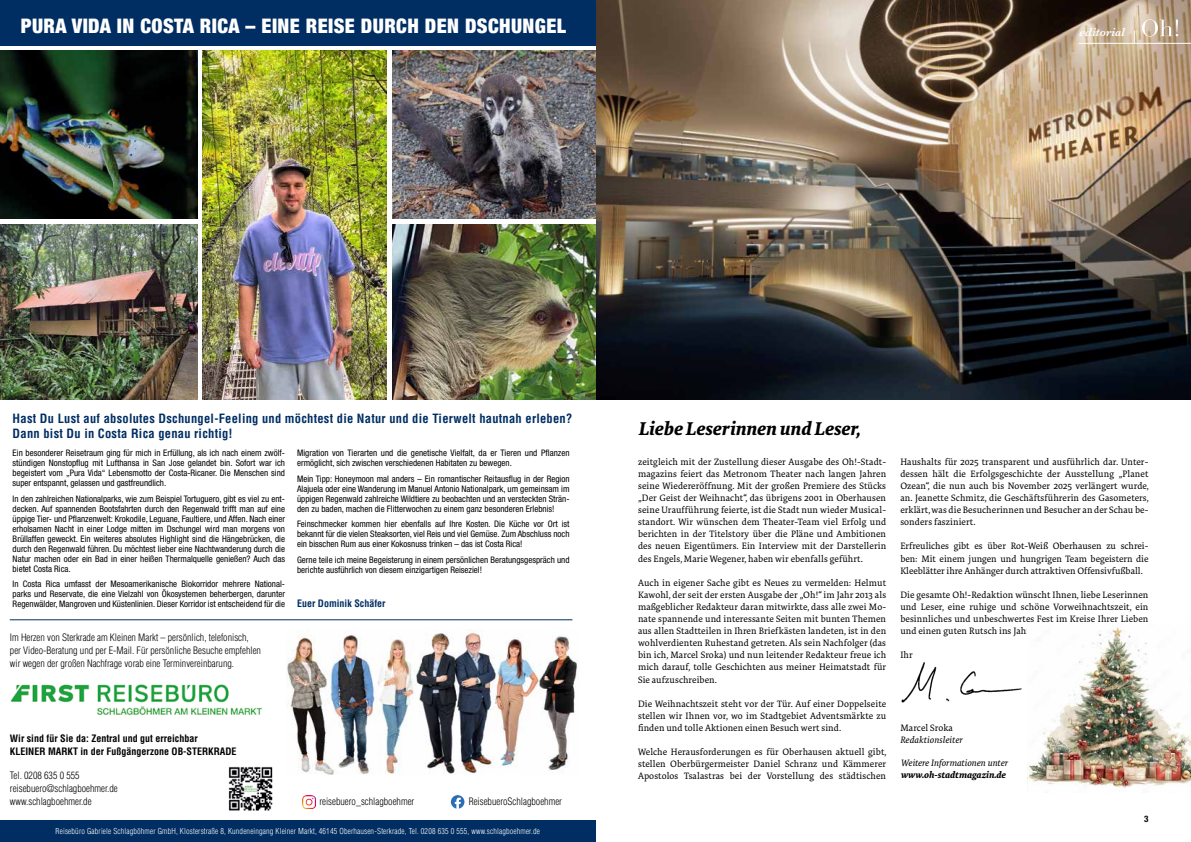
<style>
.page{position:relative;width:1191px;height:842px;background:#fff}
.page>*{position:absolute;margin:0;border:0;box-sizing:border-box;transform-origin:0 0}
.t1{font:900 condensed 20px "Helvetica Neue";letter-spacing:.02em;color:#fff}
.t2{font:italic 700 19px "Tundra Pro";color:#000}
.t3{font:700 condensed 12.5px/15px "Helvetica";letter-spacing:.02em;color:#002e63}
.t4{font:italic 600 12px "Baskerville";color:#fff}
.t5{font:300 condensed 10px/13px "Helvetica";color:#000}
.t6{font:700 condensed 10px/13px "Helvetica";color:#000}
.t7{font:700 condensed 10px "Helvetica";color:#002e63}
.t8{font:9.5px/12.1px "Tundra Pro";letter-spacing:.01em;color:#000;text-align:justify}
.t9{font:italic 9.5px "Tundra Pro";color:#000}
.t10{font:italic 700 9.5px "Tundra Pro";color:#000}
.t11{font:condensed 9px/10px "Helvetica Neue LT Std";color:#000;text-align:justify}
.t12{font:700 condensed 9px "Helvetica Neue";color:#000}
.t13{font:300 condensed 8px "Helvetica";letter-spacing:.02em;color:#fff}
</style>
<div class="page">
<img style="left:595px;top:0;width:596px;height:400px">
<img style="left:901px;top:662px;width:121px;height:41px">
<img style="left:1027px;top:626px;width:164px;height:162px">
<svg style="left:1134px;top:31px;width:1px;height:12px"></svg>
<hr style="left:1079px;top:43px;width:112px;height:1px;background:#fff">
<svg style="left:1141px;top:19px;width:37px;height:17px"></svg>
<div style="left:0;top:821px;width:595px;height:21px;background:#002e63"></div>
<img style="left:228px;top:766px;width:45px;height:45px">
<img style="left:10px;top:684px;width:252px;height:31px">
<img style="left:302px;top:795px;width:13px;height:14px">
<svg style="left:451px;top:795px;width:13px;height:14px"></svg>
<div style="left:0;top:0;width:595px;height:45px;background:#002e63"></div>
<img style="left:287px;top:629px;width:290px;height:146px">
<hr style="left:10px;top:619px;width:562px;height:1px;background:#002e63">
<img style="left:0;top:225px;width:197px;height:174px">
<img style="left:393px;top:225px;width:202px;height:174px">
<img style="left:393px;top:50px;width:202px;height:169px">
<img style="left:0;top:50px;width:197px;height:169px">
<img style="left:203px;top:50px;width:183px;height:349px">
<h1 class="t1" style="left:21px;top:9px;width:546px">PURA VIDA IN COSTA RICA – EINE REISE DURCH DEN DSCHUNGEL</h1>
<p class="t4" style="left:1079px;top:24px;width:47px">editorial</p>
<h3 class="t3" style="left:13px;top:411px;width:561px">Hast Du Lust auf absolutes Dschungel-Feeling und möchtest die Natur und die Tierwelt hautnah erleben?<br>Dann bist Du in Costa Rica genau richtig!</h3>
<p class="t11" style="left:13px;top:448px;width:274px">Ein besonderer Reisetraum ging für mich in Erfüllung, als ich nach einem zwölf&shy;stündigen Nonstopflug mit Lufthansa in San Jose gelandet bin. Sofort war ich begeistert vom „Pura Vida“ Lebensmotto der Costa-Ricaner. Die Menschen sind super entspannt, gelassen und gastfreundlich.</p>
<p class="t11" style="left:13px;top:493px;width:274px">In den zahlreichen Nationalparks, wie zum Beispiel Tortuguero, gibt es viel zu ent&shy;decken. Auf spannenden Bootsfahrten durch den Regenwald trifft man auf eine üppige Tier- und Pflanzenwelt: Krokodile, Leguane, Faultiere, und Affen. Nach einer erholsamen Nacht in einer Lodge mitten im Dschungel wird man morgens von Brüllaffen geweckt. Ein weiteres absolutes Highlight sind die Hängebrücken, die durch den Regenwald führen. Du möchtest lieber eine Nachtwanderung durch die Natur machen oder ein Bad in einer heißen Thermalquelle genießen? Auch das bietet Costa Rica.</p>
<p class="t11" style="left:13px;top:579px;width:274px">In Costa Rica umfasst der Mesoamerikanische Biokorridor mehrere National&shy;parks und Reservate, die eine Vielzahl von Ökosystemen beherbergen, darunter Regenwälder, Mangroven und Küstenlinien. Dieser Korridor ist entscheidend für die</p>
<p class="t5" style="left:10px;top:631px;width:253px">Im Herzen von Sterkrade am Kleinen Markt – persönlich, telefonisch, per Video-Beratung und per E-Mail. Für persönliche Besuche empfehlen wir wegen der großen Nachfrage vorab eine Terminvereinbarung.</p>
<p class="t11" style="left:297px;top:448px;width:274px">Migration von Tierarten und die genetische Vielfalt, da er Tieren und Pflanzen ermöglicht, sich zwischen verschiedenen Habitaten zu bewegen.</p>
<p class="t11" style="left:297px;top:473px;width:274px">Mein Tipp: Honeymoon mal anders – Ein romantischer Reitausflug in der Region Alajuela oder eine Wanderung im Manuel Antonio Nationalpark, um gemeinsam im üppigen Regenwald zahlreiche Wildtiere zu beobachten und an versteckten Strän&shy;den zu baden, machen die Flitterwochen zu einem ganz besonderen Erlebnis!</p>
<p class="t11" style="left:297px;top:519px;width:274px">Feinschmecker kommen hier ebenfalls auf Ihre Kosten. Die Küche vor Ort ist bekannt für die vielen Steaksorten, viel Reis und viel Gemüse. Zum Abschluss noch ein bisschen Rum aus einer Kokosnuss trinken – das ist Costa Rica!</p>
<p class="t11" style="left:297px;top:555px;width:274px">Gerne teile ich meine Begeisterung in einem persönlichen Beratungsgespräch und berichte ausführlich von diesem einzigartigen Reiseziel!</p>
<p class="t7" style="left:297px;top:597px;width:90px">Euer Dominik Schäfer</p>
<p class="t6" style="left:10px;top:732px;width:228px">Wir sind für Sie da: Zentral und gut erreichbar<br>KLEINER MARKT in der Fußgängerzone OB-STERKRADE</p>
<p class="t5" style="left:10px;top:769px;width:109px">Tel. 0208 635 0 555 reisebuero@schlagboehmer.de www.schlagboehmer.de</p>
<p class="t5" style="left:319px;top:794px;width:96px">reisebuero_schlagboehmer</p>
<p class="t5" style="left:469px;top:795px;width:95px">ReisebueroSchlagboehmer</p>
<p class="t13" style="left:56px;top:826px;width:486px">Reisebüro Gabriele Schlagböhmer GmbH, Klosterstraße 8, Kundeneingang Kleiner Markt, 46145 Oberhausen-Sterkrade, Tel. 0208 635 0 555, www.schlagboehmer.de</p>
<h2 class="t2" style="left:639px;top:417px;width:223px">Liebe Leserinnen und Leser,</h2>
<p class="t8" style="left:638px;top:456px;width:250px">zeitgleich mit der Zustellung dieser Ausgabe des Oh!-Stadt&shy;magazins feiert das Metronom Theater nach langen Jahren seine Wiedereröffnung. Mit der großen Premiere des Stücks „Der Geist der Weihnacht“, das übrigens 2001 in Oberhausen seine Uraufführung feierte, ist die Stadt nun wieder Musical&shy;standort. Wir wünschen dem Theater-Team viel Erfolg und berichten in der Titelstory über die Pläne und Ambitionen des neuen Eigentümers. Ein Interview mit der Darstellerin des Engels, Marie Wegener, haben wir ebenfalls geführt.</p>
<p class="t8" style="left:638px;top:577px;width:250px">Auch in eigener Sache gibt es Neues zu vermelden: Helmut Kawohl, der seit der ersten Ausgabe der „Oh!“ im Jahr 2013 als maßgeblicher Redakteur daran mitwirkte, dass alle zwei Mo&shy;nate spannende und interessante Seiten mit bunten Themen aus allen Stadtteilen in Ihren Briefkästen landeten, ist in den wohlverdienten Ruhestand getreten. Als sein Nachfolger (das bin ich, Marcel Sroka) und nun leitender Redakteur freue ich mich darauf, tolle Geschichten aus meiner Heimatstadt für Sie aufzuschreiben.</p>
<p class="t8" style="left:638px;top:698px;width:250px">Die Weihnachtszeit steht vor der Tür. Auf einer Doppelseite stellen wir Ihnen vor, wo im Stadtgebiet Adventsmärkte zu finden und tolle Aktionen einen Besuch wert sind.</p>
<p class="t8" style="left:638px;top:746px;width:250px">Welche Herausforderungen es für Oberhausen aktuell gibt, stellen Oberbürgermeister Daniel Schranz und Kämmerer Apostolos Tsalastras bei der Vorstellung des städtischen</p>
<p class="t8" style="left:900px;top:456px;width:250px">Haushalts für 2025 transparent und ausführlich dar. Unter&shy;dessen hält die Erfolgsgeschichte der Ausstellung „Planet Ozean“, die nun auch bis November 2025 verlängert wurde, an. Jeanette Schmitz, die Geschäftsführerin des Gasometers, erklärt, was die Besucherinnen und Besucher an der Schau be&shy;sonders fasziniert.</p>
<p class="t8" style="left:900px;top:540px;width:250px">Erfreuliches gibt es über Rot-Weiß Oberhausen zu schrei&shy;ben: Mit einem jungen und hungrigen Team begeistern die Kleeblätter ihre Anhänger durch attraktiven Offensivfußball.</p>
<p class="t8" style="left:900px;top:589px;width:250px">Die gesamte Oh!-Redaktion wünscht Ihnen, liebe Leserinnen und Leser, eine ruhige und schöne Vorweihnachtszeit, ein besinnliches und unbeschwertes Fest im Kreise Ihrer Lieben und einen guten Rutsch ins Jahr 2025.</p>
<p class="t8" style="left:900px;top:649px;width:14px">Ihr</p>
<p class="t8" style="left:900px;top:722px;width:54px">Marcel Sroka</p>
<p class="t9" style="left:900px;top:734px;width:64px">Redaktionsleiter</p>
<p class="t9" style="left:901px;top:757px;width:109px">Weitere Informationen unter</p>
<p class="t10" style="left:901px;top:769px;width:107px">www.oh-stadtmagazin.de</p>
<p class="t12" style="left:1144px;top:811px;width:6px">3</p>
</div>
